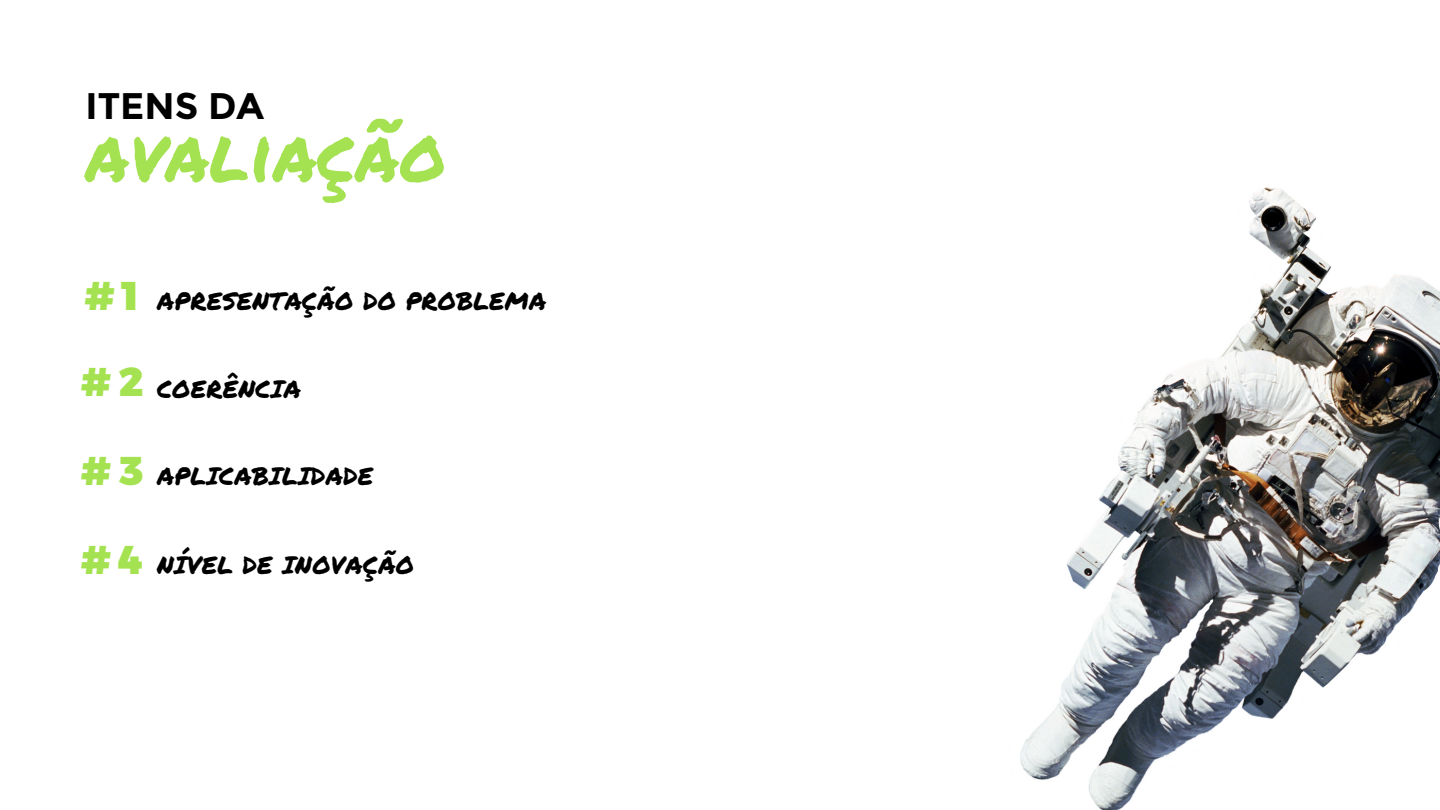
<style>
.page{position:relative;width:1440px;height:810px;background:#fff}
.page>*{position:absolute;margin:0;border:0;box-sizing:border-box;transform-origin:0 0}
.t1{font:75.1px "Permanent Marker";color:#a5e251}
.t2{font:900 40px "Montserrat";color:#a5e251}
.t3{font:700 37px "Montserrat";color:#000}
.t4{font:24.5px "Permanent Marker";letter-spacing:.015em;color:#000}
</style>
<div class="page">
<img style="left:1020px;top:187px;width:420px;height:623px">
<h3 class="t3" style="left:86px;top:84px;width:180px">ITENS DA</h3>
<h1 class="t1" style="left:86px;top:98px;width:362px">avaliação</h1>
<p class="t2" style="left:85px;top:271px;width:56px">#1</p>
<p class="t4" style="left:157px;top:283px;width:391px">APRESENTAÇÃO DO PROBLEMA</p>
<h3 class="t2" style="left:81px;top:357px;width:64px">#2</h3>
<h3 class="t4" style="left:157px;top:370px;width:145px">COERÊNCIA</h3>
<p class="t2" style="left:81px;top:446px;width:64px">#3</p>
<p class="t4" style="left:157px;top:458px;width:218px">APLICABILIDADE</p>
<p class="t2" style="left:81px;top:535px;width:64px">#4</p>
<h3 class="t4" style="left:157px;top:547px;width:259px">NÍVEL DE INOVAÇÃO</h3>
</div>
